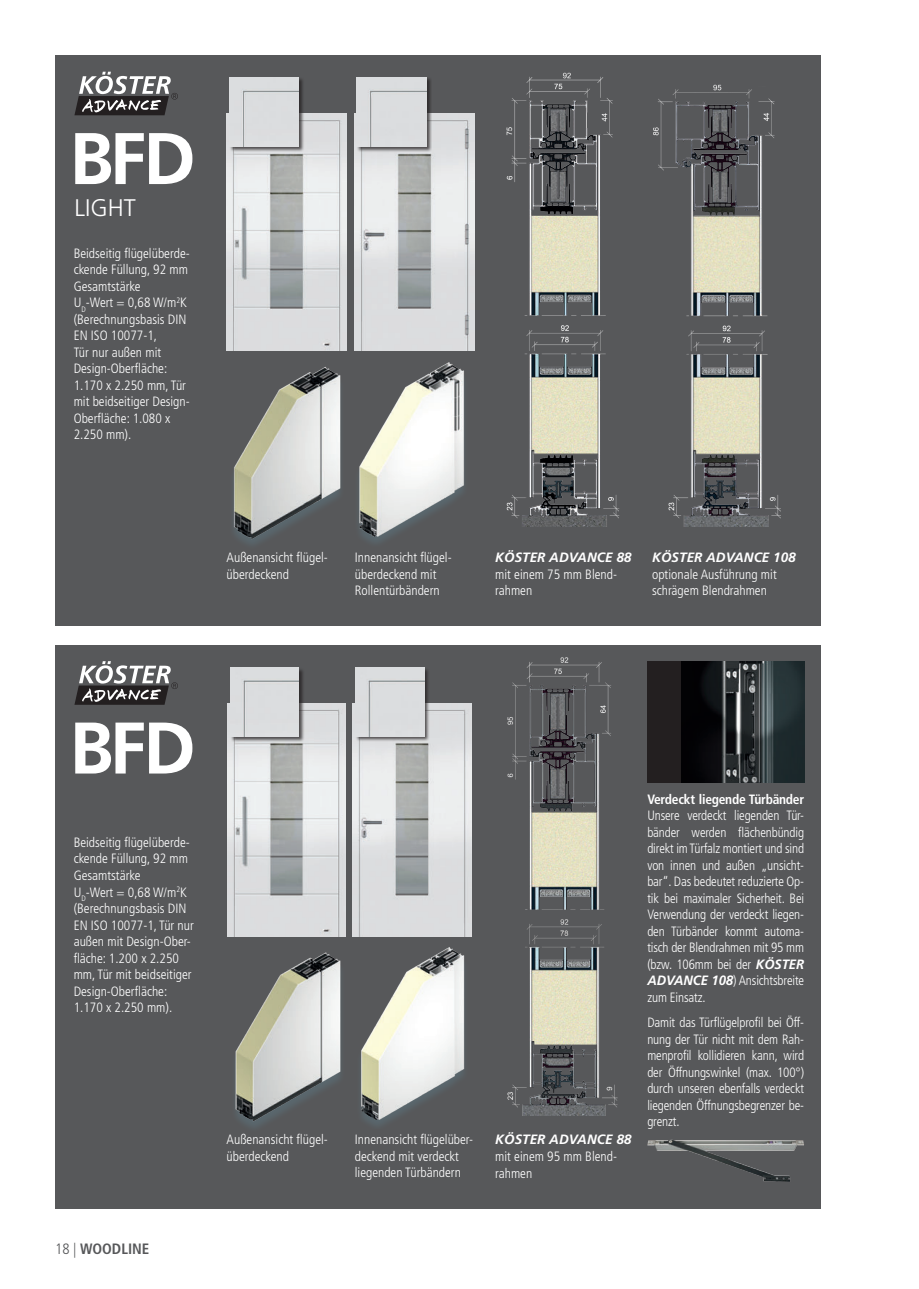
<style>
.page{position:relative;width:919px;height:1289px;background:#fff}
.page>*{position:absolute;margin:0;border:0;box-sizing:border-box;transform-origin:0 0}
.t1{font:700 72.9px "Frutiger LT Std";letter-spacing:-.05em;color:#fff}
.t2{font:300 24px "Frutiger LT Std";color:#fff}
.t3{font:700 condensed 15px "Frutiger LT Std";color:#57585a}
.t4{font:300 condensed 13.5px/16.5px "Frutiger LT Std";color:#fff}
.t5{font:italic 700 13.5px "Frutiger LT Std";color:#fff}
.t6{font:700 condensed 13.5px "Frutiger LT Std";letter-spacing:-.02em;color:#fff}
.s1{font-weight:300}
.s2{font-weight:700;font-style:italic;font-stretch:normal}
</style>
<div class="page">
<div style="left:55px;top:56px;width:766px;height:569px;background:#57585a"></div>
<div style="left:55px;top:644px;width:766px;height:564px;background:#57585a"></div>
<img style="left:653px;top:84px;width:127px;height:443px">
<img style="left:493px;top:55px;width:138px;height:472px">
<img style="left:507px;top:657px;width:111px;height:458px">
<svg style="left:74px;top:72px;width:104px;height:43px"></svg>
<svg style="left:74px;top:661px;width:104px;height:43px"></svg>
<img style="left:233px;top:367px;width:108px;height:177px">
<img style="left:359px;top:362px;width:106px;height:181px">
<img style="left:354px;top:114px;width:120px;height:236px">
<img style="left:226px;top:114px;width:121px;height:236px">
<div style="left:229px;top:77px;width:76px;height:76px;background:#231f20;opacity:.75"></div>
<div style="left:229px;top:77px;width:70px;height:70px;background:#dbdddf"></div>
<div style="left:356px;top:77px;width:76px;height:76px;background:#231f20;opacity:.75"></div>
<div style="left:357px;top:77px;width:69px;height:70px;background:#dbdddf"></div>
<img style="left:227px;top:936px;width:119px;height:191px">
<img style="left:361px;top:947px;width:104px;height:178px">
<img style="left:353px;top:704px;width:118px;height:232px">
<img style="left:227px;top:704px;width:119px;height:232px">
<div style="left:230px;top:667px;width:74px;height:75px;background:#231f20;opacity:.75"></div>
<div style="left:230px;top:667px;width:68px;height:69px;background:#dbdddf"></div>
<div style="left:355px;top:667px;width:74px;height:74px;background:#231f20;opacity:.75"></div>
<div style="left:355px;top:667px;width:69px;height:69px;background:#dbdddf"></div>
<div style="left:647px;top:661px;width:157px;height:121px;background:#231f20"></div>
<img style="left:681px;top:661px;width:123px;height:121px">
<img style="left:647px;top:1139px;width:157px;height:42px">
<h1 class="t1" style="left:69px;top:116px;width:128px">BFD</h1>
<h2 class="t2" style="left:74px;top:194px;width:63px">LIGHT</h2>
<p class="t4" style="left:74px;top:245px;width:118px">Beidseitig flügelüberde&shy;ckende Füllung, 92 mm<br>Gesamtstärke<br>U<sub>D</sub>-Wert = 0,68 W/m<sup>2</sup>K (Berechnungsbasis DIN<br>EN ISO 10077-1,<br>Tür nur außen mit<br>Design-Oberfläche:<br>1.170 x 2.250 mm, Tür mit beidseitiger Design-<br>Oberfläche: 1.080 x<br>2.250 mm).</p>
<p class="t4" style="left:226px;top:549px;width:103px">Außenansicht flügel&shy;überdeckend</p>
<p class="t4" style="left:355px;top:549px;width:98px">Innenansicht flügel&shy;überdeckend mit<br>Rollentürbändern</p>
<p class="t5" style="left:495px;top:550px;width:138px">KÖSTER ADVANCE 88</p>
<p class="t4" style="left:495px;top:566px;width:123px">mit einem 75 mm Blend&shy;rahmen</p>
<p class="t5" style="left:652px;top:550px;width:145px">KÖSTER ADVANCE 108</p>
<p class="t4" style="left:652px;top:566px;width:126px">optionale Ausführung mit schrägem Blendrahmen</p>
<h1 class="t1" style="left:69px;top:705px;width:128px">BFD</h1>
<p class="t4" style="left:74px;top:834px;width:122px">Beidseitig flügelüberde&shy;ckende Füllung, 92 mm<br>Gesamtstärke<br>U<sub>D</sub>-Wert = 0,68 W/m<sup>2</sup>K (Berechnungsbasis DIN<br>EN ISO 10077-1, Tür nur außen mit Design-Ober&shy;fläche: 1.200 x 2.250 mm, Tür mit beidseitiger<br>Design-Oberfläche:<br>1.170 x 2.250 mm).</p>
<p class="t3" style="left:55px;top:1240px;width:96px"><span class="s1">18 |</span> WOODLINE</p>
<p class="t4" style="left:226px;top:1131px;width:103px">Außenansicht flügel&shy;überdeckend</p>
<p class="t4" style="left:355px;top:1131px;width:120px">Innenansicht flügelüber&shy;deckend mit verdeckt liegenden Türbändern</p>
<p class="t5" style="left:495px;top:1131px;width:138px">KÖSTER ADVANCE 88</p>
<p class="t4" style="left:495px;top:1148px;width:123px">mit einem 95 mm Blend&shy;rahmen</p>
<p class="t6" style="left:647px;top:791px;width:158px">Verdeckt liegende Türbänder</p>
<p class="t4" style="left:647px;top:807px;width:158px;text-align:justify">Unsere verdeckt liegenden Tür&shy;bänder werden flächenbündig direkt im Türfalz montiert und sind von innen und außen „unsicht&shy;bar“. Das bedeutet reduzierte Op&shy;tik bei maximaler Sicherheit. Bei Verwendung der verdeckt liegen&shy;den Türbänder kommt automa&shy;tisch der Blendrahmen mit 95 mm (bzw. 106mm bei der <span class="s2">KÖSTER ADVANCE 108</span>) Ansichtsbreite zum Einsatz.</p>
<p class="t4" style="left:647px;top:1014px;width:158px;text-align:justify">Damit das Türflügelprofil bei Öff&shy;nung der Tür nicht mit dem Rah&shy;menprofil kollidieren kann, wird der Öffnungswinkel (max. 100°) durch unseren ebenfalls verdeckt liegenden Öffnungsbegrenzer be&shy;grenzt.</p>
</div>
